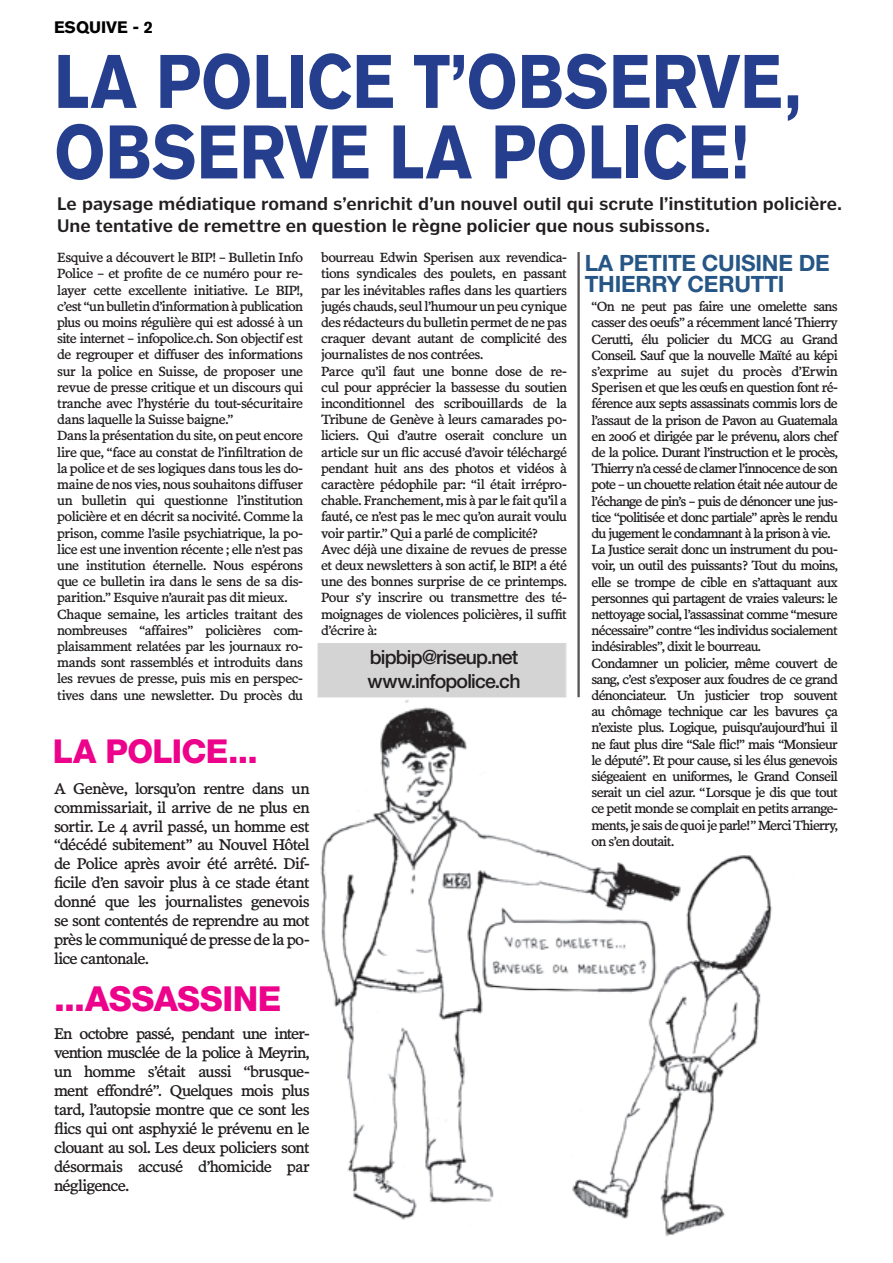
<style>
.page{position:relative;width:893px;height:1263px;background:#fff}
.page>*{position:absolute;margin:0;border:0;box-sizing:border-box;transform-origin:0 0}
.t1{font:700 75px/70.5px "Akzidenz Grotesk BQ";letter-spacing:-.005em;color:#253f8e;scale:.87 1}
.t2{font:800 34.5px "Helvetica Neue LT Std";letter-spacing:-.015em;color:#ed028c}
.t3{font:800 33px "Helvetica Neue LT Std";letter-spacing:-.02em;color:#ed028c}
.t4{font:700 22.5px/21px "Helvetica Neue LT Std";letter-spacing:-.01em;color:#265685}
.t5{font:500 19.5px/23.4px "Helvetica Neue LT Std";letter-spacing:-.04em;color:#231f20}
.t6{font:700 18px/22.5px "Poynter Text Sans";letter-spacing:-.005em;color:#231f20}
.t7{font:700 16.5px "Akzidenz Grotesk BQ";color:#000}
.t8{font:15.75px/18.9px "Poynter Text Roman Four";letter-spacing:-.045em;color:#231f20;text-align:justify}
.t9{font:13.5px/16.2px "Poynter Text Roman Four";letter-spacing:-.045em;color:#231f20}
</style>
<div class="page">
<img style="left:317px;top:694px;width:455px;height:542px">
<div style="left:318px;top:643px;width:248px;height:54px;background:#d5d4d5"></div>
<hr style="left:579px;top:252px;width:1px;height:445px;background:#231f20">
<hr style="left:578px;top:252px;width:1px;height:445px;background:#231f20">
<p class="t7" style="left:54px;top:17px;width:101px">ESQUIVE - 2</p>
<h1 class="t1" style="left:54px;top:47px;width:860px">LA POLICE T’OBSERVE,<br>OBSERVE LA POLICE!</h1>
<h3 class="t6" style="left:57px;top:192px;width:786px">Le paysage médiatique romand s’enrichit d’un nouvel outil qui scrute l’institution policière.<br>Une tentative de remettre en question le règne policier que nous subissons.</h3>
<p class="t9" style="left:57px;top:249px;width:247px">Esquive a découvert le BIP! – Bulletin Info Police – et profite de ce numéro pour re&shy;layer cette excellente initiative. Le BIP!, c’est “un bulletin d’information à publication plus ou moins régulière qui est adossé à un site internet – infopolice.ch. Son objectif est de regrouper et diffuser des informations sur la police en Suisse, de proposer une revue de presse critique et un discours qui tranche avec l’hystérie du tout-sécuritaire dans laquelle la Suisse baigne.”<br>Dans la présentation du site, on peut encore lire que, “face au constat de l’infiltration de la police et de ses logiques dans tous les do&shy;maine de nos vies, nous souhaitons diffuser un bulletin qui questionne l’institution policière et en décrit sa nocivité. Comme la prison, comme l’asile psychiatrique, la po&shy;lice est une invention récente ; elle n’est pas une institution éternelle. Nous espérons que ce bulletin ira dans le sens de sa dis&shy;parition.” Esquive n’aurait pas dit mieux.<br>Chaque semaine, les articles traitant des nombreuses “affaires” policières com&shy;plaisamment relatées par les journaux ro&shy;mands sont rassemblés et introduits dans les revues de presse, puis mis en perspec&shy;tives dans une newsletter. Du procès du</p>
<p class="t9" style="left:321px;top:249px;width:247px">bourreau Edwin Sperisen aux revendica&shy;tions syndicales des poulets, en passant par les inévitables rafles dans les quartiers jugés chauds, seul l’humour un peu cynique des rédacteurs du bulletin permet de ne pas craquer devant autant de complicité des journalistes de nos contrées.<br>Parce qu’il faut une bonne dose de re&shy;cul pour apprécier la bassesse du soutien inconditionnel des scribouillards de la Tribune de Genève à leurs camarades po&shy;liciers. Qui d’autre oserait conclure un article sur un flic accusé d’avoir téléchargé pendant huit ans des photos et vidéos à caractère pédophile par: “il était irrépro&shy;chable. Franchement, mis à par le fait qu’il a fauté, ce n’est pas le mec qu’on aurait voulu voir partir.” Qui a parlé de complicité?<br>Avec déjà une dixaine de revues de presse et deux newsletters à son actif, le BIP! a été une des bonnes surprise de ce printemps.<br>Pour s’y inscrire ou transmettre des té&shy;moignages de violences policières, il suffit d’écrire à:</p>
<h3 class="t5" style="left:368px;top:645px;width:154px">bipbip@riseup.net www.infopolice.ch</h3>
<h3 class="t3" style="left:53px;top:732px;width:206px">LA POLICE...</h3>
<p class="t8" style="left:54px;top:778px;width:257px">A Genève, lorsqu’on rentre dans un commissariait, il arrive de ne plus en sortir. Le 4 avril passé, un homme est “décédé subitement” au Nouvel Hôtel de Police après avoir été arrêté. Dif&shy;ficile d’en savoir plus à ce stade étant donné que les journalistes genevois se sont contentés de reprendre au mot près le communiqué de presse de la po&shy;lice cantonale.</p>
<h2 class="t2" style="left:54px;top:978px;width:229px">...ASSASSINE</h2>
<p class="t8" style="left:54px;top:1024px;width:257px">En octobre passé, pendant une inter&shy;vention musclée de la police à Meyrin, un homme s’était aussi “brusque&shy;ment effondré”. Quelques mois plus tard, l’autopsie montre que ce sont les flics qui ont asphyxié le prévenu en le clouant au sol. Les deux policiers sont désormais accusé d’homicide par négligence.</p>
<h3 class="t4" style="left:585px;top:252px;width:246px">LA PETITE CUISINE DE<br>THIERRY CERUTTI</h3>
<p class="t9" style="left:591px;top:298px;width:248px">“On ne peut pas faire une omelette sans casser des oeufs” a récemment lancé Thierry Cerutti, élu policier du MCG au Grand Conseil. Sauf que la nouvelle Maïté au képi s’exprime au sujet du procès d’Erwin Sperisen et que les œufs en question font ré&shy;férence aux septs assassinats commis lors de l’assaut de la prison de Pavon au Guatemala en 2006 et dirigée par le prévenu, alors chef de la police. Durant l’instruction et le procès, Thierry n’a cessé de clamer l’innocence de son pote – un chouette relation était née autour de l’échange de pin’s – puis de dénoncer une jus&shy;tice “politisée et donc partiale” après le rendu du jugement le condamnant à la prison à vie.<br>La Justice serait donc un instrument du pou&shy;voir, un outil des puissants? Tout du moins, elle se trompe de cible en s’attaquant aux personnes qui partagent de vraies valeurs: le nettoyage social, l’assassinat comme “mesure nécessaire” contre “les individus socialement indésirables”, dixit le bourreau.<br>Condamner un policier, même couvert de sang, c’est s’exposer aux foudres de ce grand dénonciateur. Un justicier trop souvent au chômage technique car les bavures ça n’existe plus. Logique, puisqu’aujourd’hui il ne faut plus dire “Sale flic!” mais “Monsieur le député”. Et pour cause, si les élus genevois siégeaient en uniformes, le Grand Conseil serait un ciel azur. “Lorsque je dis que tout ce petit monde se complait en petits arrange&shy;ments, je sais de quoi je parle!” Merci Thierry, on s’en doutait.</p>
</div>
